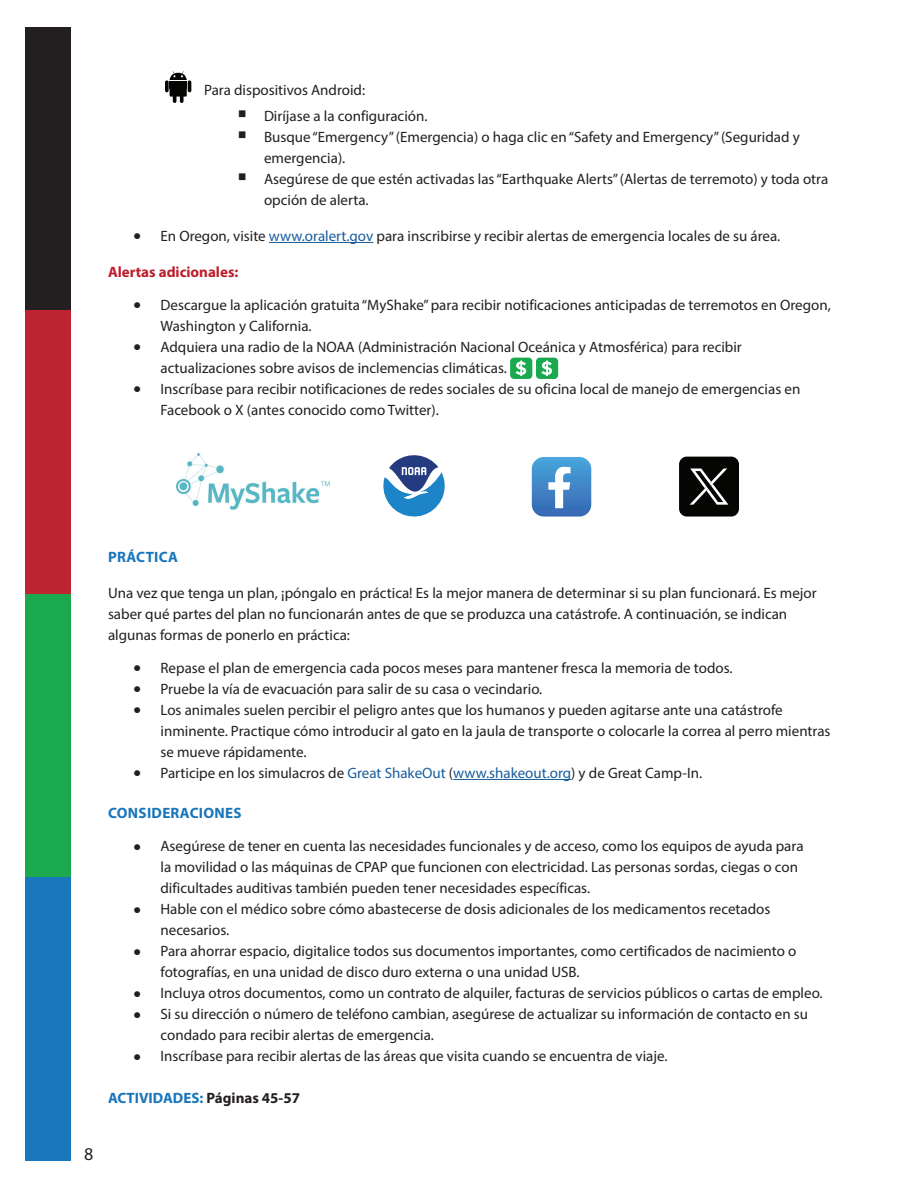
<style>
.page{position:relative;width:918px;height:1188px;background:#fff}
.page>*{position:absolute;margin:0;border:0;box-sizing:border-box;transform-origin:0 0}
.t1{font:18px "Myriad Pro";color:#231f20}
.Body_12_A_0_8{font:15px/21px "Myriad Pro";color:#231f20}
.Blue_Subhead_12_A_4_10{font:700 15px "Myriad Pro";color:#1876bb}
.Blue_Subhead_12_A_4_10-2{font:700 15px "Myriad Pro";letter-spacing:.02em;color:#1876bb}
.Body_12_A_0_8-2{font:700 15px "Myriad Pro";color:#be1d2c}
.s1{font-weight:700;font-size:22.5px}
.s2{color:#175d9e}
.s3{color:#231f20}
</style>
<div class="page">
<div style="left:25px;top:27px;width:45px;height:283px;background:#231f20"></div>
<div style="left:25px;top:310px;width:45px;height:284px;background:#be2331"></div>
<div style="left:25px;top:594px;width:45px;height:284px;background:#1aa94f"></div>
<div style="left:25px;top:878px;width:45px;height:283px;background:#1978bb"></div>
<img style="left:176px;top:454px;width:154px;height:56px">
<svg style="left:383px;top:455px;width:62px;height:62px"></svg>
<div style="left:679px;top:457px;width:60px;height:60px;background:#050504;border-radius:8px"></div>
<svg style="left:690px;top:468px;width:38px;height:37px"></svg>
<svg style="left:532px;top:457px;width:59px;height:60px;background:#609ad0"></svg>
<hr style="left:269px;top:242px;width:104px;height:1px;background:#175d9e">
<hr style="left:453px;top:779px;width:118px;height:1px;background:#175d9e">
<svg style="left:165px;top:80px;width:4px;height:12px"></svg>
<svg style="left:170px;top:71px;width:21px;height:32px"></svg>
<div style="left:510px;top:358px;width:22px;height:21px;background:#1aa94f;border-radius:4px"></div>
<svg style="left:516px;top:361px;width:10px;height:15px"></svg>
<div style="left:536px;top:358px;width:22px;height:21px;background:#1aa94f;border-radius:4px"></div>
<svg style="left:541px;top:361px;width:11px;height:15px"></svg>
<p class="Body_12_A_0_8" style="left:204px;top:80px;width:163px">Para dispositivos Android:</p>
<p class="Body_12_A_0_8" style="left:264px;top:105px;width:165px">Diríjase a la configuración.</p>
<p class="Body_12_A_0_8" style="left:264px;top:126px;width:537px">Busque “Emergency” (Emergencia) o haga clic en “Safety and Emergency” (Seguridad y emergencia).</p>
<p class="Body_12_A_0_8" style="left:264px;top:168px;width:566px">Asegúrese de que estén activadas las “Earthquake Alerts” (Alertas de terremoto) y toda otra opción de alerta.</p>
<p class="Body_12_A_0_8" style="left:134px;top:225px;width:648px"><span class="s1">•</span> En Oregon, visite <span class="s2">www.oralert.gov</span> para inscribirse y recibir alertas de emergencia locales de su área.</p>
<p class="Body_12_A_0_8-2" style="left:108px;top:262px;width:132px">Alertas adicionales:</p>
<p class="Body_12_A_0_8" style="left:160px;top:294px;width:672px;text-indent:-27px"><span class="s1">•</span> Descargue la aplicación gratuita “MyShake” para recibir notificaciones anticipadas de terremotos en Oregon,<br>Washington y California.</p>
<p class="Body_12_A_0_8" style="left:160px;top:336px;width:583px;text-indent:-27px"><span class="s1">•</span> Adquiera una radio de la NOAA (Administración Nacional Oceánica y Atmosférica) para recibir actualizaciones sobre avisos de inclemencias climáticas.</p>
<p class="Body_12_A_0_8" style="left:160px;top:378px;width:641px;text-indent:-27px"><span class="s1">•</span> Inscríbase para recibir notificaciones de redes sociales de su oficina local de manejo de emergencias en<br>Facebook o X (antes conocido como Twitter).</p>
<p class="Blue_Subhead_12_A_4_10-2" style="left:108px;top:547px;width:71px">PRÁCTICA</p>
<p class="Body_12_A_0_8" style="left:108px;top:582px;width:710px">Una vez que tenga un plan, ¡póngalo en práctica! Es la mejor manera de determinar si su plan funcionará. Es mejor saber qué partes del plan no funcionarán antes de que se produzca una catástrofe. A continuación, se indican algunas formas de ponerlo en práctica:</p>
<p class="Body_12_A_0_8" style="left:134px;top:657px;width:601px"><span class="s1">•</span> Repase el plan de emergencia cada pocos meses para mantener fresca la memoria de todos.</p>
<p class="Body_12_A_0_8" style="left:134px;top:678px;width:410px"><span class="s1">•</span> Pruebe la vía de evacuación para salir de su casa o vecindario.</p>
<p class="Body_12_A_0_8" style="left:160px;top:699px;width:672px;text-indent:-27px"><span class="s1">•</span> Los animales suelen percibir el peligro antes que los humanos y pueden agitarse ante una catástrofe inminente. Practique cómo introducir al gato en la jaula de transporte o colocarle la correa al perro mientras se mueve rápidamente.</p>
<p class="Body_12_A_0_8" style="left:134px;top:762px;width:570px"><span class="s1">•</span> Participe en los simulacros de <span class="s2">Great ShakeOut</span> (<span class="s2">www.shakeout.org</span>) y de Great Camp-In.</p>
<p class="Blue_Subhead_12_A_4_10-2" style="left:108px;top:804px;width:135px">CONSIDERACIONES</p>
<p class="Body_12_A_0_8" style="left:160px;top:836px;width:645px;text-indent:-27px"><span class="s1">•</span> Asegúrese de tener en cuenta las necesidades funcionales y de acceso, como los equipos de ayuda para la movilidad o las máquinas de CPAP que funcionen con electricidad. Las personas sordas, ciegas o con dificultades auditivas también pueden tener necesidades específicas.</p>
<p class="Body_12_A_0_8" style="left:160px;top:899px;width:611px;text-indent:-27px"><span class="s1">•</span> Hable con el médico sobre cómo abastecerse de dosis adicionales de los medicamentos recetados necesarios.</p>
<p class="Body_12_A_0_8" style="left:160px;top:941px;width:637px;text-indent:-27px"><span class="s1">•</span> Para ahorrar espacio, digitalice todos sus documentos importantes, como certificados de nacimiento o fotografías, en una unidad de disco duro externa o una unidad USB.</p>
<p class="Body_12_A_0_8" style="left:134px;top:983px;width:691px"><span class="s1">•</span> Incluya otros documentos, como un contrato de alquiler, facturas de servicios públicos o cartas de empleo.</p>
<p class="Body_12_A_0_8" style="left:160px;top:1004px;width:649px;text-indent:-27px"><span class="s1">•</span> Si su dirección o número de teléfono cambian, asegúrese de actualizar su información de contacto en su condado para recibir alertas de emergencia.</p>
<p class="Body_12_A_0_8" style="left:134px;top:1046px;width:535px"><span class="s1">•</span> Inscríbase para recibir alertas de las áreas que visita cuando se encuentra de viaje.</p>
<p class="Blue_Subhead_12_A_4_10" style="left:108px;top:1089px;width:194px">ACTIVIDADES: <span class="s3">Páginas 45-57</span></p>
<p class="t1" style="left:84px;top:1143px;width:11px">8</p>
</div>
